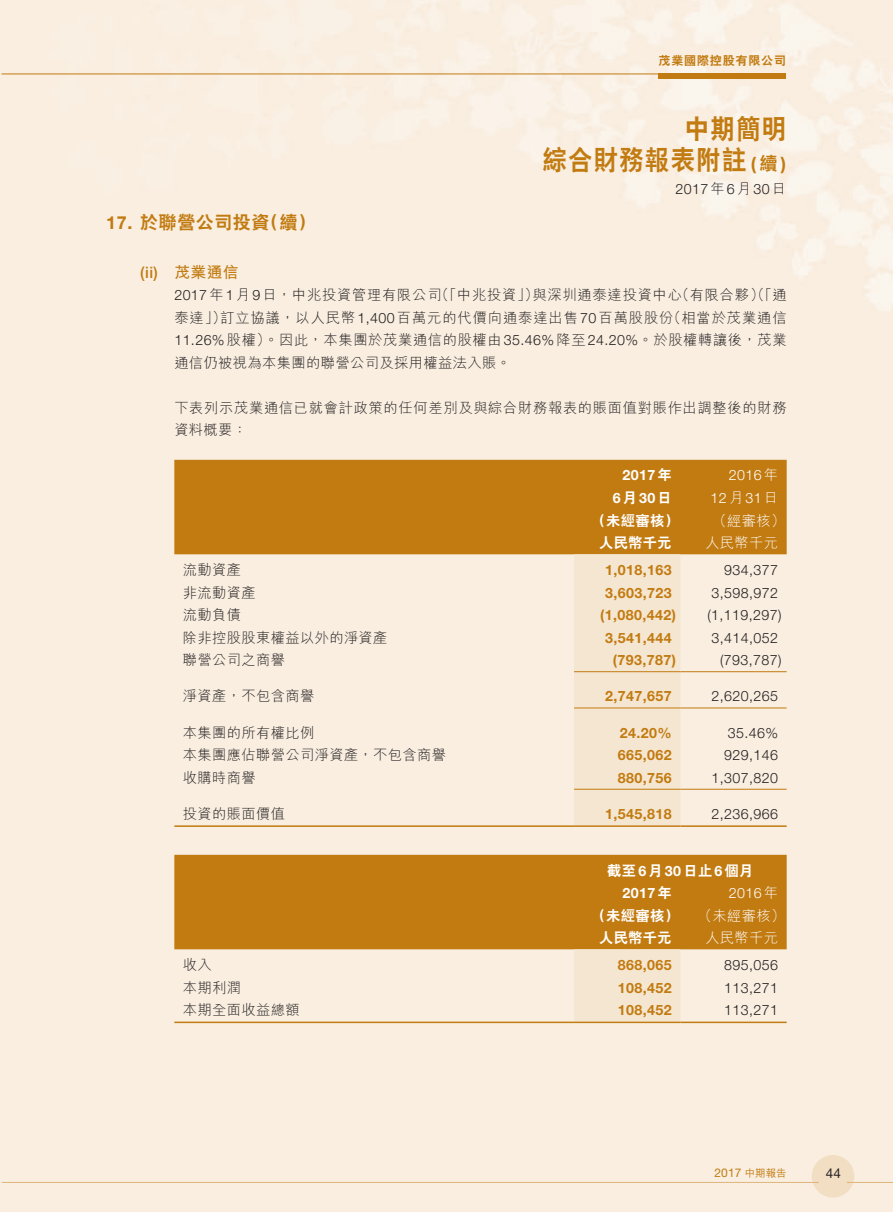
<style>
.page{position:relative;width:893px;height:1212px;background:#fff}
.page>*{position:absolute;margin:0;border:0;box-sizing:border-box;transform-origin:0 0}
.t1{font:800 27px "C Hei 2 HK";letter-spacing:.055em;color:#c27b11;scale:.9 1}
._3__標題{font:800 18px "C Hei 2 HK";letter-spacing:.03em;color:#c27b11}
.t2{font:700 18px "Helvetica Neue LT Std";color:#c27b11}
._4__副標題{font:700 15.75px "M Hei HK";color:#c27b11}
._4__副標題-2{font:500 15.75px "Helvetica Neue LT Std";color:#c27b11}
._1__內文{font:300 14.25px/22.5px "M Hei HK";letter-spacing:.045em;color:#231f20}
._1__內文-2{font:300 14.25px "Helvetica Neue LT Std";letter-spacing:.03em;color:#231f20}
._1__內文-3{font:700 14.25px "Helvetica Neue LT Std";letter-spacing:.03em;color:#c27b11}
._1__內文-4{font:300 14.25px "M Hei HK";letter-spacing:.065em;color:#231f20}
._1__內文-5{font:800 14.25px "C Hei 2 HK";letter-spacing:.03em;color:#fff}
._1__內文-6{font:300 14.25px "M Hei HK";letter-spacing:.03em;color:#fff}
._1__內文-7{font:300 14.25px "Helvetica Neue LT Std";letter-spacing:.03em;color:#fff}
._1__內文-8{font:700 14.25px "Helvetica Neue LT Std";letter-spacing:.03em;color:#fff}
.t3{font:13.5px "Helvetica Neue LT Std";color:#231f20}
.t4{font:800 12px "C Hei 2 HK";letter-spacing:.07em;color:#c27b11}
.t5{font:12px "Helvetica Neue LT Std";color:#c27b11}
.t6{font:500 10.5px "M Hei HK";color:#c27b11}
.s1{font-family:"Helvetica Neue LT Std";font-weight:700}
.s2{font-family:"C Hei 2 HK";font-weight:800}
.s3{font-family:"M Hei HK"}
.s4{font-family:"Helvetica Neue LT Std"}
</style>
<div class="page">
<div style="left:1px;top:0;width:892px;height:1212px;background:#f9eee0"></div>
<div style="left:812px;top:1155px;width:42px;height:42px;background:#f2dec3;border-radius:50%"></div>
<hr style="left:2px;top:1182px;width:816px;height:1px;background:#dfb57c">
<hr style="left:848px;top:1182px;width:45px;height:1px;background:#dfb57c">
<hr style="left:2px;top:74px;width:784px;height:1px;background:#c27b11">
<div style="left:658px;top:74px;width:128px;height:5px;background:#c27b11"></div>
<div style="left:174px;top:460px;width:613px;height:94px;background:#c27b11"></div>
<div style="left:574px;top:554px;width:106px;height:271px;background:#f5e6d1"></div>
<hr style="left:574px;top:671px;width:106px;height:1px;background:#c27b11">
<hr style="left:680px;top:671px;width:107px;height:1px;background:#c27b11">
<hr style="left:574px;top:707px;width:106px;height:1px;background:#c27b11">
<hr style="left:680px;top:707px;width:107px;height:1px;background:#c27b11">
<hr style="left:574px;top:789px;width:106px;height:1px;background:#c27b11">
<hr style="left:680px;top:789px;width:107px;height:1px;background:#c27b11">
<hr style="left:174px;top:825px;width:400px;height:2px;background:#c27b11">
<hr style="left:574px;top:825px;width:106px;height:2px;background:#c27b11">
<hr style="left:680px;top:825px;width:107px;height:2px;background:#c27b11">
<div style="left:174px;top:855px;width:613px;height:94px;background:#c27b11"></div>
<div style="left:574px;top:949px;width:106px;height:72px;background:#f5e6d1"></div>
<hr style="left:174px;top:1021px;width:400px;height:2px;background:#c27b11">
<hr style="left:574px;top:1021px;width:106px;height:2px;background:#c27b11">
<hr style="left:680px;top:1021px;width:107px;height:2px;background:#c27b11">
<p class="t4" style="left:658px;top:54px;width:129px">茂業國際控股有限公司</p>
<p class="_3__標題" style="left:106px;top:213px;width:165px"><span class="s1">17.</span> 於聯營公司投資</p>
<p class="_4__副標題" style="left:174px;top:261px;width:66px">茂業通信</p>
<p class="_3__標題" style="left:261px;top:213px;width:57px">（續(</p>
<p class="_4__副標題-2" style="left:140px;top:263px;width:19px">)i i(</p>
<h1 class="t1" style="left:685px;top:115px;width:114px">中期簡明</h1>
<p class="t2" style="left:751px;top:153px;width:37px"><span class="s2">續</span>( (</p>
<h1 class="t1" style="left:543px;top:147px;width:228px">綜合財務報表附註</h1>
<p class="_1__內文-2" style="left:675px;top:181px;width:112px">2017<span class="s3">年</span>6<span class="s3">月</span>30<span class="s3">日</span></p>
<p class="_1__內文" style="left:435px;top:284px;width:106px">（「中兆投資」）</p>
<p class="_1__內文" style="left:675px;top:284px;width:113px">（有限合夥）（「通</p>
<p class="_1__內文" style="left:533px;top:284px;width:151px">與深圳通泰達投資中心</p>
<p class="_1__內文" style="left:174px;top:284px;width:269px"><span class="s4">2017</span>年<span class="s4">1</span>月<span class="s4">9</span>日，中兆投資管理有限公司</p>
<p class="_1__內文" style="left:174px;top:306px;width:614px">泰達」）<br><span class="s4">11.26%</span>股權）。因此，本集團於茂業通信的股權由<span class="s4">35.46%</span>降至<span class="s4">24.20%</span>。於股權轉讓後，茂業通信仍被視為本集團的聯營公司及採用權益法入賬。</p>
<p class="_1__內文" style="left:174px;top:396px;width:614px">下表列示茂業通信已就會計政策的任何差別及與綜合財務報表的賬面值對賬作出調整後的財務資料概要：</p>
<p class="_1__內文-8" style="left:623px;top:467px;width:51px">2017<span class="s2">年</span></p>
<p class="_1__內文-8" style="left:613px;top:489px;width:61px">6<span class="s2">月</span>30<span class="s2">日</span></p>
<p class="_1__內文-4" style="left:667px;top:310px;width:121px">（相當於茂業通信</p>
<p class="_1__內文-4" style="left:220px;top:310px;width:455px">訂立協議，以人民幣<span class="s4">1,400</span>百萬元的代價向通泰達出售<span class="s4">70</span>百萬股股份</p>
<p class="_1__內文-7" style="left:729px;top:467px;width:51px">2016<span class="s3">年</span></p>
<p class="_1__內文-7" style="left:711px;top:489px;width:69px">12<span class="s3">月</span>31<span class="s3">日</span></p>
<p class="_1__內文-6" style="left:712px;top:513px;width:74px">（經審核(</p>
<p class="_1__內文-5" style="left:591px;top:513px;width:89px">（未經審核）</p>
<p class="_1__內文-5" style="left:599px;top:535px;width:74px">人民幣千元</p>
<p class="_1__內文-6" style="left:705px;top:535px;width:74px">人民幣千元</p>
<p class="_1__內文" style="left:183px;top:558px;width:60px">流動資產</p>
<p class="_1__內文-3" style="left:605px;top:561px;width:68px">1,018,163</p>
<p class="_1__內文-2" style="left:724px;top:561px;width:55px">934,377</p>
<p class="_1__內文" style="left:183px;top:581px;width:74px">非流動資產</p>
<p class="_1__內文-3" style="left:605px;top:584px;width:68px">3,603,723</p>
<p class="_1__內文-2" style="left:712px;top:584px;width:68px">3,598,972</p>
<p class="_1__內文" style="left:183px;top:603px;width:60px">流動負債</p>
<p class="_1__內文-3" style="left:600px;top:606px;width:77px">)1,080,442(</p>
<p class="_1__內文-2" style="left:707px;top:606px;width:76px">)1,119,297(</p>
<p class="_1__內文" style="left:183px;top:626px;width:206px">除非控股股東權益以外的淨資產</p>
<p class="_1__內文-3" style="left:605px;top:629px;width:68px">3,541,444</p>
<p class="_1__內文-2" style="left:712px;top:629px;width:68px">3,414,052</p>
<p class="_1__內文" style="left:183px;top:648px;width:104px">聯營公司之商譽</p>
<p class="_1__內文-3" style="left:613px;top:651px;width:65px">)793,787(</p>
<p class="_1__內文-2" style="left:720px;top:651px;width:63px">)793,787(</p>
<p class="_1__內文" style="left:183px;top:684px;width:133px">淨資產，不包含商譽</p>
<p class="_1__內文-3" style="left:605px;top:687px;width:68px">2,747,657</p>
<p class="_1__內文-2" style="left:712px;top:687px;width:68px">2,620,265</p>
<p class="_1__內文" style="left:183px;top:721px;width:133px">本集團的所有權比例</p>
<p class="_1__內文-3" style="left:620px;top:724px;width:53px">24.20%</p>
<p class="_1__內文-2" style="left:728px;top:724px;width:52px">35.46%</p>
<p class="_1__內文" style="left:183px;top:743px;width:265px">本集團應佔聯營公司淨資產，不包含商譽</p>
<p class="_1__內文-3" style="left:618px;top:746px;width:55px">665,062</p>
<p class="_1__內文-2" style="left:724px;top:746px;width:55px">929,146</p>
<p class="_1__內文" style="left:183px;top:766px;width:74px">收購時商譽</p>
<p class="_1__內文-3" style="left:618px;top:769px;width:55px">880,756</p>
<p class="_1__內文-2" style="left:712px;top:769px;width:68px">1,307,820</p>
<p class="_1__內文" style="left:183px;top:802px;width:104px">投資的賬面價值</p>
<p class="_1__內文-3" style="left:605px;top:805px;width:68px">1,545,818</p>
<p class="_1__內文-2" style="left:712px;top:805px;width:68px">2,236,966</p>
<p class="_1__內文-5" style="left:607px;top:863px;width:148px">截至<span class="s1">6</span>月<span class="s1">30</span>日止<span class="s1">6</span>個月</p>
<p class="_1__內文-7" style="left:729px;top:884px;width:51px">2016 <span class="s3">年</span></p>
<p class="_1__內文-8" style="left:623px;top:884px;width:51px">2017<span class="s2">年</span></p>
<p class="_1__內文-5" style="left:591px;top:908px;width:89px">（未經審核）</p>
<p class="_1__內文-6" style="left:698px;top:908px;width:89px">（未經審核(</p>
<p class="_1__內文-5" style="left:599px;top:930px;width:74px">人民幣千元</p>
<p class="_1__內文-6" style="left:705px;top:930px;width:74px">人民幣千元</p>
<p class="_1__內文" style="left:183px;top:953px;width:30px">收入</p>
<p class="_1__內文-3" style="left:618px;top:956px;width:55px">868,065</p>
<p class="_1__內文-2" style="left:724px;top:956px;width:55px">895,056</p>
<p class="_1__內文" style="left:183px;top:976px;width:60px">本期利潤</p>
<p class="_1__內文-3" style="left:618px;top:978px;width:55px">108,452</p>
<p class="_1__內文-2" style="left:724px;top:979px;width:55px">113,271</p>
<p class="_1__內文" style="left:183px;top:998px;width:118px">本期全面收益總額</p>
<p class="_1__內文-3" style="left:618px;top:1001px;width:55px">108,452</p>
<p class="_1__內文-2" style="left:724px;top:1001px;width:55px">113,271</p>
<p class="t6" style="left:745px;top:1166px;width:43px">中期報告</p>
<p class="t5" style="left:715px;top:1166px;width:28px">2017</p>
<p class="t3" style="left:826px;top:1165px;width:17px">44</p>
</div>
